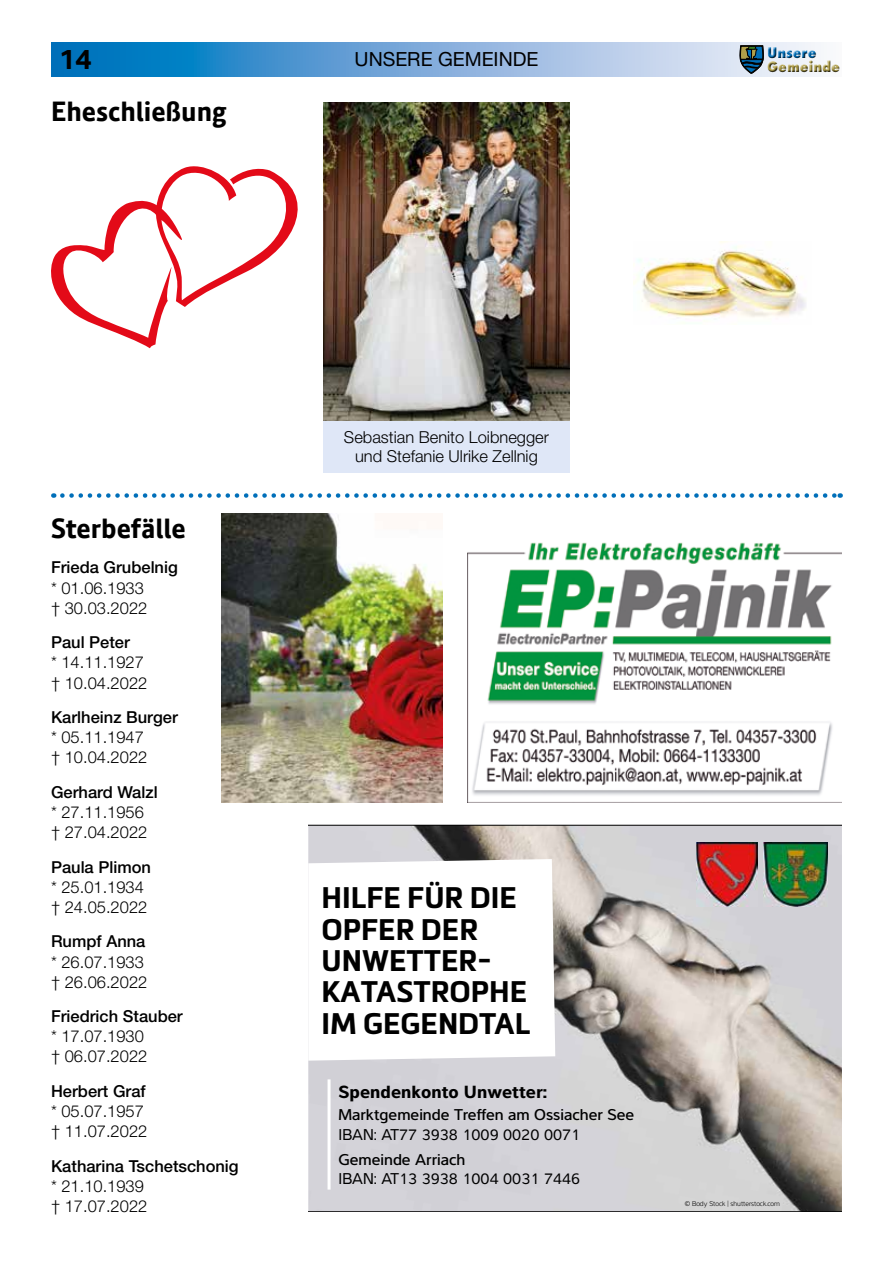
<style>
.page{position:relative;width:893px;height:1263px;background:#fff}
.page>*{position:absolute;margin:0;border:0;box-sizing:border-box;transform-origin:0 0}
.t1{font:700 29.25px/31.3px "Metronic Land Kaernten";color:#000}
.t2{font:700 27px "Calmetta";color:#000}
.t3{font:19.5px "Helvetica Neue LT Std";color:#000}
.t4{font:700 18.15px "Interval Pro";color:#000}
.t5{font:300 16.5px/20.2px "Helvetica Neue LT Std";color:#000}
.t6{font:500 16.5px "Helvetica Neue LT Std";color:#000}
.t7{font:16.2px "Interval Pro";color:#000}
.t8{font:500 16.2px "Interval Pro";color:#000}
.t9{font:800 14.4px "Futura Std";color:#b1a04a;scale:.87 1}
.t10{font:800 14.4px "Futura Std";color:#006fb9;scale:.87 1}
.t11{font:300 7.05px "Interval Pro";color:#000}
</style>
<div class="page">
<svg style="left:51px;top:43px;width:770px;height:34px;background:#6ea8d8"></svg>
<svg style="left:740px;top:46px;width:23px;height:27px"></svg>
<div style="left:766px;top:45px;width:52px;height:12px;background:#edf1f9"></div>
<div style="left:766px;top:47px;width:52px;height:14px;background:#000;opacity:.75"></div>
<div style="left:765px;top:58px;width:76px;height:13px;background:#fff;opacity:.75"></div>
<div style="left:766px;top:59px;width:76px;height:15px;background:#000;opacity:.75"></div>
<svg style="left:51px;top:166px;width:247px;height:182px"></svg>
<svg style="left:62px;top:493px;width:779px;height:5px"></svg>
<img style="left:634px;top:241px;width:172px;height:80px">
<img style="left:323px;top:102px;width:247px;height:319px">
<div style="left:323px;top:421px;width:247px;height:51px;background:#dfe7f7"></div>
<svg style="left:308px;top:825px;width:534px;height:387px"></svg>
<img style="left:468px;top:542px;width:374px;height:261px">
<img style="left:221px;top:514px;width:221px;height:289px">
<h2 class="t2" style="left:60px;top:43px;width:34px">14</h2>
<p class="t10" style="left:767px;top:44px;width:58px">Unsere</p>
<p class="t3" style="left:355px;top:48px;width:185px">UNSERE GEMEINDE</p>
<p class="t9" style="left:767px;top:57px;width:85px">Gemeinde</p>
<h2 class="t2" style="left:51px;top:95px;width:177px">Eheschließung</h2>
<h2 class="t2" style="left:51px;top:512px;width:136px">Sterbefälle</h2>
<p class="t6" style="left:51px;top:558px;width:128px">Frieda Grubelnig</p>
<p class="t5" style="left:51px;top:577px;width:98px">* 01.06.1933 † 30.03.2022</p>
<p class="t6" style="left:51px;top:632px;width:80px">Paul Peter</p>
<p class="t5" style="left:51px;top:652px;width:98px">* 14.11.1927 † 10.04.2022</p>
<p class="t6" style="left:51px;top:707px;width:128px">Karlheinz Burger</p>
<p class="t5" style="left:51px;top:727px;width:98px">* 05.11.1947 † 10.04.2022</p>
<p class="t6" style="left:51px;top:782px;width:108px">Gerhard Walzl</p>
<p class="t5" style="left:51px;top:801px;width:98px">* 27.11.1956 † 27.04.2022</p>
<p class="t6" style="left:51px;top:857px;width:101px">Paula Plimon</p>
<p class="t5" style="left:51px;top:876px;width:98px">* 25.01.1934 † 24.05.2022</p>
<p class="t6" style="left:51px;top:931px;width:96px">Rumpf Anna</p>
<p class="t5" style="left:51px;top:951px;width:98px">* 26.07.1933 † 26.06.2022</p>
<p class="t6" style="left:51px;top:1006px;width:133px">Friedrich Stauber</p>
<p class="t5" style="left:51px;top:1026px;width:98px">* 17.07.1930 † 06.07.2022</p>
<p class="t6" style="left:51px;top:1081px;width:96px">Herbert Graf</p>
<p class="t5" style="left:51px;top:1101px;width:98px">* 05.07.1957 † 11.07.2022</p>
<p class="t6" style="left:51px;top:1156px;width:189px">Katharina Tschetschonig</p>
<p class="t5" style="left:51px;top:1175px;width:98px">* 21.10.1939 † 17.07.2022</p>
<p class="t5" style="left:344px;top:427px;width:207px;line-height:19.5px;text-align:center">Sebastian Benito Loibnegger und Stefanie Ulrike Zellnig</p>
<h1 class="t1" style="left:322px;top:882px;width:210px">HILFE FÜR DIE<br>OPFER DER<br>UNWETTER-<br>KATASTROPHE<br>IM GEGENDTAL</h1>
<p class="t4" style="left:339px;top:1078px;width:210px">Spendenkonto Unwetter:</p>
<p class="t8" style="left:339px;top:1102px;width:297px">Marktgemeinde Treffen am Ossiacher See</p>
<p class="t7" style="left:339px;top:1122px;width:243px">IBAN: AT77 3938 1009 0020 0071</p>
<p class="t8" style="left:339px;top:1147px;width:128px">Gemeinde Arriach</p>
<p class="t7" style="left:339px;top:1167px;width:243px">IBAN: AT13 3938 1004 0031 7446</p>
<p class="t11" style="left:685px;top:1198px;width:97px">© Body Stock | shutterstock.com</p>
</div>
